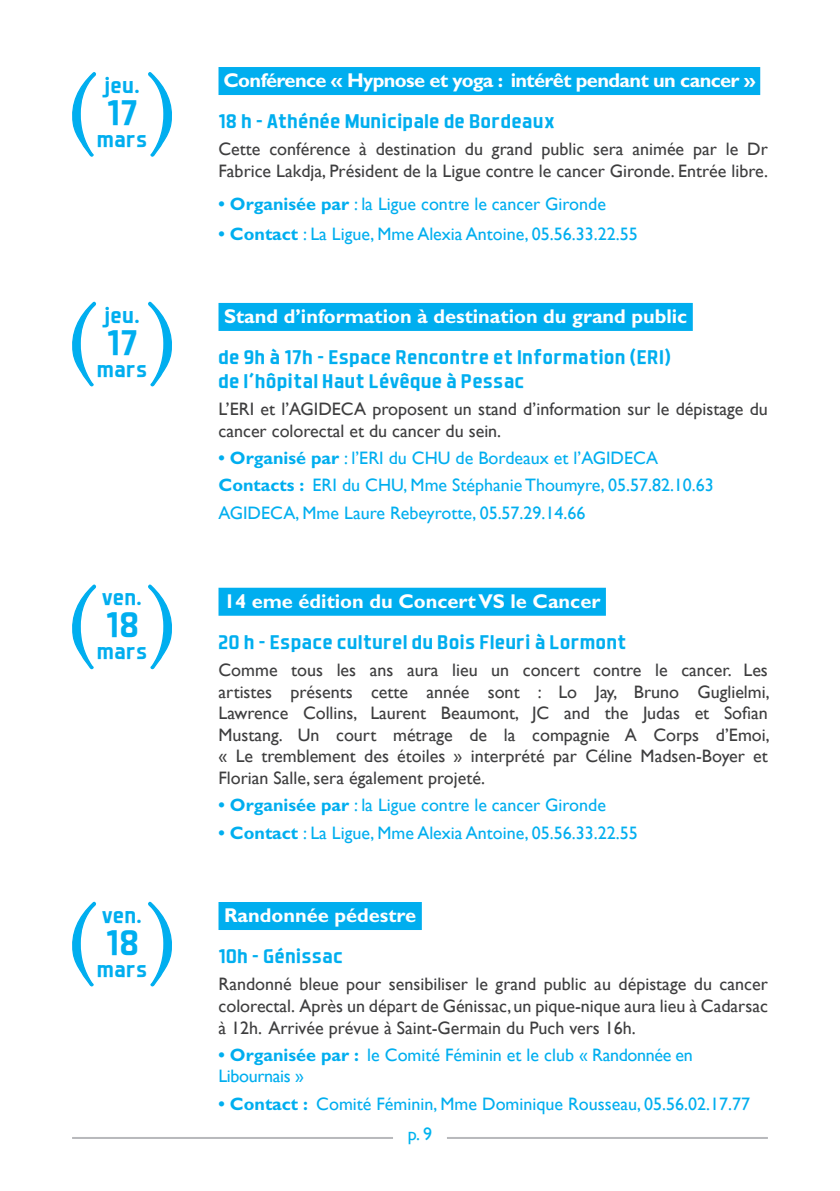
<style>
.page{position:relative;width:840px;height:1191px;background:#fff}
.page>*{position:absolute;margin:0;border:0;box-sizing:border-box;transform-origin:0 0}
.t1{font:700 36px "Aero Matics";letter-spacing:.05em;color:#00aeef}
.t2{font:700 22px "Aero Matics";letter-spacing:.05em;color:#00aeef}
.t3{font:700 20px/24px "Aero Matics";letter-spacing:.05em;color:#00aeef}
.t4{font:700 20px "Gill Sans";color:#fff}
.t5{font:700 20px "Gill Sans";letter-spacing:-.03em;color:#fff}
.t6{font:18px/21.6px "Gill Sans";color:#3e3e3f}
.t7{font:18px/27.2px "Gill Sans";color:#00aeef}
.t8{font:18px/21.6px "Gill Sans";letter-spacing:-.02em;color:#00aeef}
.t9{font:18px "Gill Sans";color:#00b3ef}
.s1{font-weight:700}
</style>
<div class="page">
<div style="left:218px;top:67px;width:541px;height:28px;background:#00aeef"></div>
<div style="left:218px;top:303px;width:474px;height:28px;background:#00aeef"></div>
<div style="left:218px;top:588px;width:387px;height:28px;background:#00aeef"></div>
<div style="left:218px;top:902px;width:203px;height:28px;background:#00aeef"></div>
<svg style="left:148px;top:301px;width:24px;height:86px"></svg>
<svg style="left:72px;top:301px;width:25px;height:86px"></svg>
<svg style="left:148px;top:584px;width:24px;height:86px"></svg>
<svg style="left:72px;top:584px;width:25px;height:86px"></svg>
<svg style="left:148px;top:901px;width:24px;height:86px"></svg>
<svg style="left:72px;top:901px;width:25px;height:86px"></svg>
<svg style="left:148px;top:72px;width:24px;height:85px"></svg>
<svg style="left:72px;top:72px;width:24px;height:85px"></svg>
<hr style="left:72px;top:1137px;width:321px;height:2px;background:#b8b9bc">
<hr style="left:446px;top:1137px;width:321px;height:2px;background:#b8b9bc">
<p class="t2" style="left:105px;top:73px;width:36px">jeu.</p>
<h1 class="t1" style="left:107px;top:92px;width:32px">17</h1>
<p class="t2" style="left:97px;top:127px;width:51px">mars</p>
<p class="t5" style="left:223px;top:68px;width:533px">Conférence « Hypnose et yoga : intérêt pendant un cancer »</p>
<p class="t3" style="left:218px;top:109px;width:337px">18 h - Athénée Municipale de Bordeaux</p>
<p class="t6" style="left:218px;top:138px;width:550px">Cette conférence à destination du grand public sera animée par le Dr<br>Fabrice Lakdja, Président de la Ligue contre le cancer Gironde. Entrée libre.</p>
<p class="t7" style="left:218px;top:190px;width:389px"><span class="s1">• Organisée par</span> : la Ligue contre le cancer Gironde</p>
<p class="t7" style="left:218px;top:220px;width:420px"><span class="s1">• Contact</span> : La Ligue, Mme Alexia Antoine, 05.56.33.22.55</p>
<p class="t2" style="left:105px;top:302px;width:36px">jeu.</p>
<h1 class="t1" style="left:107px;top:322px;width:32px">17</h1>
<p class="t2" style="left:97px;top:356px;width:51px">mars</p>
<p class="t4" style="left:224px;top:304px;width:464px">Stand d’information à destination du grand public</p>
<p class="t3" style="left:218px;top:345px;width:453px">de 9h à 17h - Espace Rencontre et Information (ERI) de l’hôpital Haut Lévêque à Pessac</p>
<p class="t6" style="left:218px;top:398px;width:550px">L’ERI et l’AGIDECA proposent un stand d’information sur le dépistage du cancer colorectal et du cancer du sein.</p>
<p class="t7" style="left:218px;top:444px;width:496px"><span class="s1">• Organisé par</span> : l’ERI du CHU de Bordeaux et l’AGIDECA<br><span class="s1">Contacts :</span> ERI du CHU, Mme Stéphanie Thoumyre, 05.57.82.10.63<br>AGIDECA, Mme Laure Rebeyrotte, 05.57.29.14.66</p>
<p class="t2" style="left:102px;top:585px;width:41px">ven.</p>
<h1 class="t1" style="left:106px;top:604px;width:34px">18</h1>
<p class="t2" style="left:97px;top:639px;width:51px">mars</p>
<p class="t4" style="left:224px;top:589px;width:377px">14 eme édition du Concert VS le Cancer</p>
<p class="t3" style="left:218px;top:630px;width:409px">20 h - Espace culturel du Bois Fleuri à Lormont</p>
<p class="t6" style="left:218px;top:659px;width:552px;text-align:justify">Comme tous les ans aura lieu un concert contre le cancer. Les artistes présents cette année sont : Lo Jay, Bruno Guglielmi, Lawrence Collins, Laurent Beaumont, JC and the Judas et Sofian Mustang. Un court métrage de la compagnie A Corps d’Emoi, « Le tremblement des étoiles » interprété par Céline Madsen-Boyer et Florian Salle, sera également projeté.</p>
<p class="t7" style="left:218px;top:791px;width:389px"><span class="s1">• Organisée par</span> : la Ligue contre le cancer Gironde</p>
<p class="t7" style="left:218px;top:818px;width:420px"><span class="s1">• Contact</span> : La Ligue, Mme Alexia Antoine, 05.56.33.22.55</p>
<p class="t2" style="left:102px;top:902px;width:41px">ven.</p>
<h1 class="t1" style="left:106px;top:921px;width:34px">18</h1>
<p class="t2" style="left:97px;top:956px;width:51px">mars</p>
<p class="t4" style="left:224px;top:903px;width:193px">Randonnée pédestre</p>
<p class="t3" style="left:218px;top:944px;width:125px">10h - Génissac</p>
<p class="t6" style="left:218px;top:973px;width:550px;text-align:justify">Randonné bleue pour sensibiliser le grand public au dépistage du cancer colorectal. Après un départ de Génissac, un pique-nique aura lieu à Cadarsac à 12h. Arrivée prévue à Saint-Germain du Puch vers 16h.</p>
<p class="t8" style="left:218px;top:1043px;width:475px"><span class="s1">• Organisée par :</span> le Comité Féminin et le club « Randonnée en<br>Libournais »</p>
<p class="t7" style="left:218px;top:1089px;width:533px"><span class="s1">• Contact :</span> Comité Féminin, Mme Dominique Rousseau, 05.56.02.17.77</p>
<p class="t9" style="left:407px;top:1123px;width:26px">p. 9</p>
</div>
